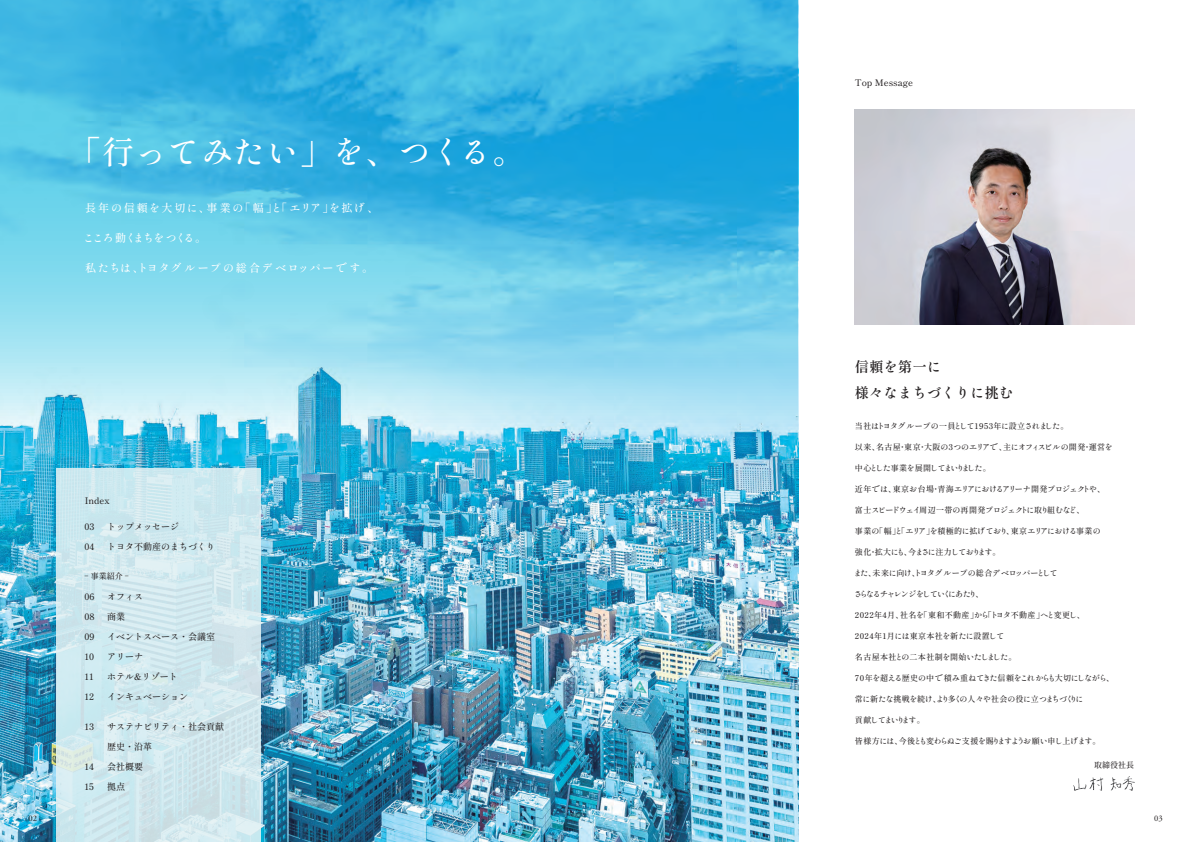
<style>
.page{position:relative;width:1191px;height:842px;background:#fff}
.page>*{position:absolute;margin:0;border:0;box-sizing:border-box;transform-origin:0 0}
.t1{font:500 32px "Shippori Mincho";letter-spacing:.03em;color:#fff}
.t2{font:600 14px/26px "Shippori Mincho";letter-spacing:.03em;color:#231f20}
.t3{font:500 11px "Shippori Mincho";letter-spacing:.14em;color:#fff}
.t4{font:500 11px "Shippori Mincho";letter-spacing:.145em;color:#fff}
.t5{font:500 11px "Shippori Mincho";letter-spacing:-.085em;color:#fff}
.t6{font:500 9px "Shippori Mincho";color:#231f20}
.t7{font:8.5px "Adobe Garamond Pro";color:#231f20}
.t8{font:500 8px "Shippori Mincho";letter-spacing:-.045em;color:#231f20}
.t9{font:500 8px "Shippori Mincho";letter-spacing:.05em;color:#231f20}
.t10{font:500 8px "Shippori Mincho";letter-spacing:-.005em;color:#231f20}
.t11{font:500 8px "Shippori Mincho";letter-spacing:-.08em;color:#231f20}
.t12{font:500 8px "Shippori Mincho";letter-spacing:-.105em;color:#231f20}
.t13{font:500 8px "Shippori Mincho";letter-spacing:-.015em;color:#231f20}
.t14{font:500 8px "Shippori Mincho";letter-spacing:-.115em;color:#231f20}
.t15{font:500 8px "Shippori Mincho";letter-spacing:-.185em;color:#231f20}
.s1{font-family:"Yu Go"}
</style>
<div class="page">
<img style="left:0;top:0;width:798px;height:842px">
<svg style="left:57px;top:468px;width:204px;height:374px;background:#d0e8ee"></svg>
<img style="left:855px;top:109px;width:279px;height:216px">
<img style="left:1073px;top:777px;width:61px;height:14px">
<h1 class="t1" style="left:69px;top:133px;width:457px">「行ってみたい」を、つくる。</h1>
<h3 class="t3" style="left:85px;top:201px;width:295px">長年の信頼を大切に、事業の「幅」と「エリア」を拡げ、</h3>
<h3 class="t5" style="left:83px;top:231px;width:124px">こころ動くまちをつくる。</h3>
<h3 class="t4" style="left:85px;top:261px;width:290px">私たちは、トヨタグループの総合デベロッパーです。</h3>
<p class="t6" style="left:85px;top:495px;width:26px">Index</p>
<p class="t6" style="left:84px;top:521px;width:11px">03</p>
<p class="t6" style="left:107px;top:521px;width:73px">トップメッセージ</p>
<p class="t6" style="left:84px;top:541px;width:11px">04</p>
<p class="t6" style="left:107px;top:541px;width:109px">トヨタ不動産のまちづくり</p>
<p class="t8" style="left:84px;top:572px;width:46px"><span class="s1">-</span> 事業紹介 <span class="s1">-</span></p>
<p class="t6" style="left:84px;top:591px;width:12px">06</p>
<p class="t6" style="left:107px;top:591px;width:37px">オフィス</p>
<p class="t6" style="left:84px;top:611px;width:12px">08</p>
<p class="t6" style="left:107px;top:611px;width:19px">商業</p>
<p class="t6" style="left:84px;top:631px;width:12px">09</p>
<p class="t6" style="left:107px;top:631px;width:109px">イベントスペース・会議室</p>
<p class="t6" style="left:84px;top:651px;width:11px">10</p>
<p class="t6" style="left:107px;top:651px;width:37px">アリーナ</p>
<p class="t6" style="left:84px;top:671px;width:11px">11</p>
<p class="t6" style="left:107px;top:671px;width:72px">ホテル&amp;リゾート</p>
<p class="t6" style="left:84px;top:691px;width:11px">12</p>
<p class="t6" style="left:107px;top:691px;width:82px">インキュベーション</p>
<p class="t6" style="left:84px;top:721px;width:11px">13</p>
<p class="t6" style="left:107px;top:721px;width:119px">サステナビリティ・社会貢献</p>
<p class="t6" style="left:107px;top:741px;width:46px">歴史・沿革</p>
<p class="t6" style="left:84px;top:761px;width:11px">14</p>
<p class="t6" style="left:107px;top:761px;width:37px">会社概要</p>
<p class="t6" style="left:84px;top:781px;width:11px">15</p>
<p class="t6" style="left:107px;top:781px;width:19px">拠点</p>
<p class="t6" style="left:855px;top:77px;width:60px">Top Message</p>
<h2 class="t2" style="left:855px;top:354px;width:160px">信頼を第一に<br>様々なまちづくりに挑む</h2>
<p class="t8" style="left:855px;top:421px;width:215px">当社はトヨタグループの一員として1953年に設立されました。</p>
<p class="t10" style="left:855px;top:442px;width:259px">以来、名古屋・東京・大阪の３つのエリアで、主にオフィスビルの開発・運営を</p>
<p class="t8" style="left:855px;top:463px;width:137px">中心とした事業を展開してまいりました。</p>
<p class="t8" style="left:855px;top:484px;width:252px">近年では、東京お台場・青海エリアにおけるアリーナ開発プロジェクトや、</p>
<p class="t8" style="left:855px;top:505px;width:231px">富士スピードウェイ周辺一帯の再開発プロジェクトに取り組むなど、</p>
<p class="t8" style="left:855px;top:526px;width:247px">事業の「幅」と「エリア」を積極的に拡げており、東京エリアにおける事業の</p>
<p class="t12" style="left:855px;top:547px;width:147px">強化・拡大にも、今まさに注力しております。</p>
<p class="t8" style="left:853px;top:568px;width:206px">また、未来に向け、トヨタグループの総合デベロッパーとして</p>
<p class="t14" style="left:854px;top:589px;width:131px">さらなるチャレンジをしていくにあたり、</p>
<p class="t9" style="left:855px;top:610px;width:231px">2022年4月、社名を「東和不動産」から「トヨタ不動産」へと変更し、</p>
<p class="t9" style="left:855px;top:631px;width:151px">2024年1月には東京本社を新たに設置して</p>
<p class="t13" style="left:855px;top:652px;width:163px">名古屋本社との二本社制を開始いたしました。</p>
<p class="t8" style="left:855px;top:673px;width:261px">70年を超える歴史の中で積み重ねてきた信頼をこれからも大切にしながら、</p>
<p class="t8" style="left:855px;top:694px;width:230px">常に新たな挑戦を続け、より多くの人々や社会の役に立つまちづくりに</p>
<p class="t15" style="left:855px;top:715px;width:71px">貢献してまいります。</p>
<p class="t11" style="left:855px;top:736px;width:247px">皆様方には、今後とも変わらぬご支援を賜りますようお願い申し上げます。</p>
<p class="t8" style="left:1094px;top:760px;width:41px">取締役社長</p>
<p class="t7" style="left:28px;top:813px;width:10px">02</p>
<p class="t7" style="left:1154px;top:813px;width:10px">03</p>
</div>
